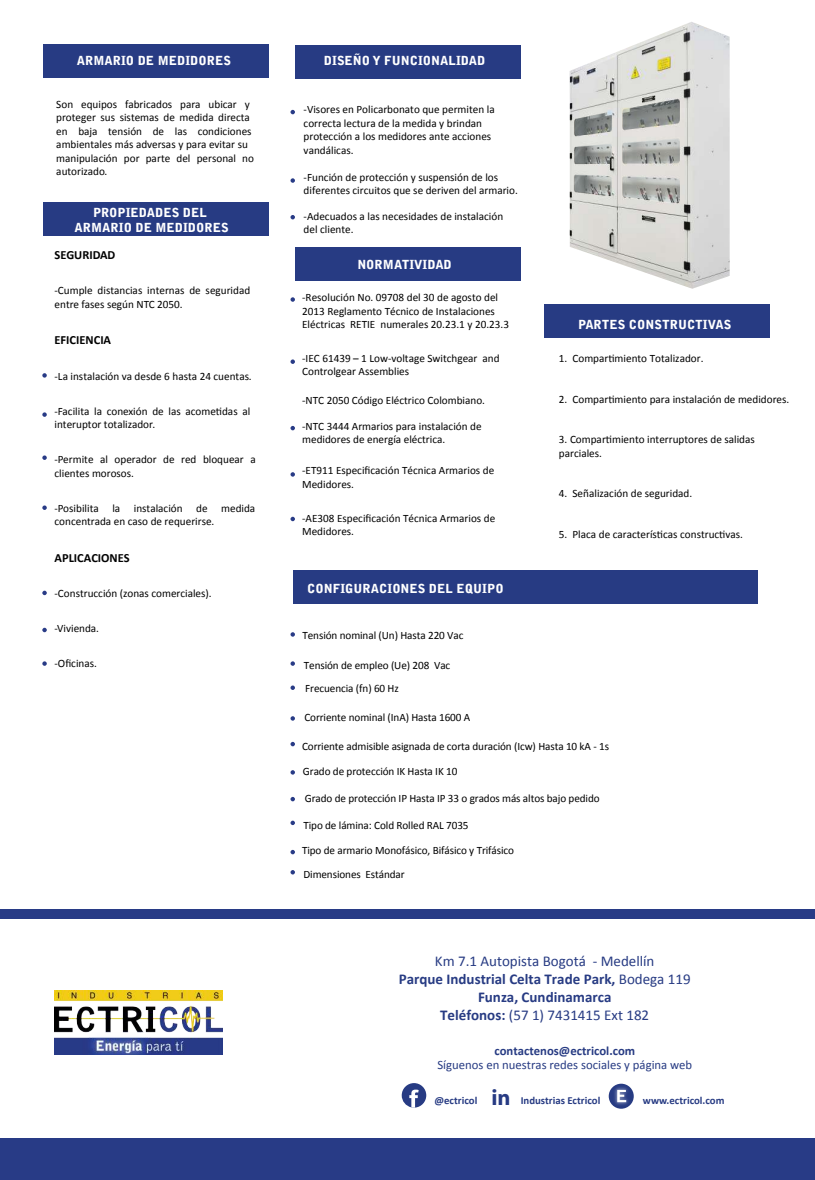
<style>
.page{position:relative;width:815px;height:1180px;background:#fff}
.page>*{position:absolute;margin:0;border:0;box-sizing:border-box;transform-origin:0 0}
.t1{font:700 15px/18px "Calibri";color:#273b83;text-align:center}
.t2{font:12.75px "Calibri";color:#273b83}
.t3{font:700 12.75px "Calibri";color:#273b83}
.t4{font:900 12.5px/15px "Bell Gothic Std";color:#fff;text-align:center}
.t5{font:700 12.5px "Calibri";color:#000}
.t6{font:11.25px/13.5px "Calibri";color:#000}
.t7{font:700 10.75px "Calibri";color:#273b83}
.s1{font-weight:400}
.s2{font-family:"Myriad";font-size:22.25px}
</style>
<div class="page">
<div style="left:43px;top:44px;width:226px;height:34px;background:#273b83"></div>
<div style="left:295px;top:45px;width:225px;height:34px;background:#273b83"></div>
<div style="left:295px;top:247px;width:225px;height:34px;background:#273b83"></div>
<div style="left:545px;top:304px;width:225px;height:34px;background:#273b83"></div>
<div style="left:293px;top:570px;width:464px;height:34px;background:#273b83"></div>
<div style="left:43px;top:202px;width:226px;height:34px;background:#273b83"></div>
<div style="left:0;top:1138px;width:815px;height:41px;background:#283b86"></div>
<div style="left:0;top:909px;width:815px;height:10px;background:#283b86"></div>
<svg style="left:402px;top:1083px;width:24px;height:24px"></svg>
<img style="left:608px;top:1083px;width:26px;height:26px">
<svg style="left:617px;top:1089px;width:9px;height:13px"></svg>
<img style="left:55px;top:990px;width:168px;height:64px">
<svg style="left:42px;top:373px;width:5px;height:4px"></svg>
<svg style="left:42px;top:412px;width:5px;height:5px"></svg>
<svg style="left:42px;top:455px;width:5px;height:5px"></svg>
<svg style="left:42px;top:505px;width:5px;height:5px"></svg>
<svg style="left:42px;top:590px;width:5px;height:5px"></svg>
<svg style="left:42px;top:627px;width:5px;height:5px"></svg>
<svg style="left:42px;top:661px;width:5px;height:5px"></svg>
<svg style="left:291px;top:632px;width:4px;height:4px"></svg>
<svg style="left:291px;top:517px;width:4px;height:4px"></svg>
<svg style="left:291px;top:472px;width:4px;height:4px"></svg>
<svg style="left:291px;top:426px;width:4px;height:4px"></svg>
<svg style="left:291px;top:359px;width:4px;height:5px"></svg>
<svg style="left:291px;top:297px;width:4px;height:5px"></svg>
<svg style="left:291px;top:215px;width:4px;height:4px"></svg>
<svg style="left:291px;top:178px;width:4px;height:5px"></svg>
<svg style="left:291px;top:110px;width:4px;height:4px"></svg>
<svg style="left:291px;top:661px;width:4px;height:5px"></svg>
<svg style="left:291px;top:685px;width:4px;height:5px"></svg>
<svg style="left:291px;top:716px;width:4px;height:4px"></svg>
<svg style="left:291px;top:742px;width:4px;height:4px"></svg>
<svg style="left:291px;top:770px;width:4px;height:4px"></svg>
<svg style="left:291px;top:797px;width:4px;height:4px"></svg>
<svg style="left:291px;top:820px;width:4px;height:5px"></svg>
<svg style="left:291px;top:870px;width:4px;height:4px"></svg>
<svg style="left:291px;top:849px;width:4px;height:5px"></svg>
<img style="left:570px;top:22px;width:160px;height:267px">
<svg style="left:623px;top:139px;width:57px;height:24px"></svg>
<svg style="left:623px;top:99px;width:57px;height:31px;background:#989a97"></svg>
<svg style="left:575px;top:112px;width:37px;height:24px"></svg>
<svg style="left:575px;top:144px;width:37px;height:20px"></svg>
<svg style="left:623px;top:176px;width:57px;height:27px;background:#b2b3af"></svg>
<svg style="left:575px;top:175px;width:37px;height:21px"></svg>
<p class="t4" style="left:77px;top:53px;width:156px">ARMARIO DE MEDIDORES</p>
<p class="t6" style="left:56px;top:97px;width:199px">Son equipos fabricados para ubicar y proteger sus sistemas de medida directa en baja tensión de las condiciones ambientales más adversas y para evitar su manipulación por parte del personal no autorizado.</p>
<p class="t4" style="left:75px;top:205px;width:156px">PROPIEDADES DEL<br>ARMARIO DE MEDIDORES</p>
<p class="t5" style="left:55px;top:247px;width:62px">SEGURIDAD</p>
<p class="t6" style="left:55px;top:284px;width:197px">-Cumple distancias internas de seguridad entre fases según NTC 2050.</p>
<p class="t5" style="left:55px;top:332px;width:58px">EFICIENCIA</p>
<p class="t6" style="left:55px;top:369px;width:199px">-La instalación va desde 6 hasta 24 cuentas.</p>
<p class="t6" style="left:55px;top:404px;width:197px">-Facilita la conexión de las acometidas al interuptor totalizador.</p>
<p class="t6" style="left:55px;top:453px;width:203px">-Permite al operador de red bloquear a clientes morosos.</p>
<p class="t6" style="left:55px;top:501px;width:202px">-Posibilita la instalación de medida concentrada en caso de requerirse.</p>
<p class="t5" style="left:55px;top:550px;width:77px">APLICACIONES</p>
<p class="t6" style="left:55px;top:586px;width:159px">-Construcción (zonas comerciales).</p>
<p class="t6" style="left:55px;top:621px;width:46px">-Vivienda.</p>
<p class="t6" style="left:55px;top:657px;width:44px">-Oficinas.</p>
<p class="t4" style="left:324px;top:53px;width:163px">DISEÑO Y FUNCIONALIDAD</p>
<p class="t6" style="left:304px;top:103px;width:193px">-Visores en Policarbonato que permiten la correcta lectura de la medida y brindan protección a los medidores ante acciones vandálicas.</p>
<p class="t6" style="left:304px;top:170px;width:216px">-Función de protección y suspensión de los diferentes circuitos que se deriven del armario.</p>
<p class="t6" style="left:304px;top:209px;width:201px">-Adecuados a las necesidades de instalación del cliente.</p>
<p class="t4" style="left:357px;top:257px;width:96px">NORMATIVIDAD</p>
<p class="t6" style="left:302px;top:291px;width:208px">-Resolución No. 09708 del 30 de agosto del<br>2013 Reglamento Técnico de Instalaciones<br>Eléctricas RETIE numerales 20.23.1 y 20.23.3</p>
<p class="t6" style="left:302px;top:351px;width:199px">-IEC 61439 – 1 Low-voltage Switchgear and<br>Controlgear Assemblies</p>
<p class="t6" style="left:302px;top:393px;width:184px">-NTC 2050 Código Eléctrico Colombiano.</p>
<p class="t6" style="left:302px;top:419px;width:181px">-NTC 3444 Armarios para instalación de medidores de energía eléctrica.</p>
<p class="t6" style="left:302px;top:464px;width:194px">-ET911 Especificación Técnica Armarios de<br>Medidores.</p>
<p class="t6" style="left:302px;top:511px;width:195px">-AE308 Especificación Técnica Armarios de<br>Medidores.</p>
<p class="t4" style="left:307px;top:581px;width:198px">CONFIGURACIONES DEL EQUIPO</p>
<p class="t4" style="left:578px;top:317px;width:155px">PARTES CONSTRUCTIVAS</p>
<p class="t6" style="left:559px;top:352px;width:146px">1. Compartimiento Totalizador.</p>
<p class="t6" style="left:559px;top:392px;width:232px">2. Compartimiento para instalación de medidores.</p>
<p class="t6" style="left:559px;top:433px;width:197px">3. Compartimiento interruptores de salidas parciales.</p>
<p class="t6" style="left:559px;top:486px;width:135px">4. Señalización de seguridad.</p>
<p class="t6" style="left:559px;top:527px;width:186px">5. Placa de características constructivas.</p>
<p class="t6" style="left:303px;top:629px;width:162px">Tensión nominal (Un) Hasta 220 Vac</p>
<p class="t6" style="left:304px;top:653px;width:148px;line-height:23.9px">Tensión de empleo (Ue) 208 Vac<br>Frecuencia (fn) 60 Hz</p>
<p class="t6" style="left:304px;top:710px;width:167px">Corriente nominal (InA) Hasta 1600 A</p>
<p class="t6" style="left:302px;top:733px;width:309px;line-height:24.8px">Corriente admisible asignada de corta duración (Icw) Hasta 10 kA - 1s<br>Grado de protección IK Hasta IK 10</p>
<p class="t6" style="left:305px;top:791px;width:296px">Grado de protección IP Hasta IP 33 o grados más altos bajo pedido</p>
<p class="t6" style="left:303px;top:818px;width:167px">Tipo de lámina: Cold Rolled RAL 7035</p>
<p class="t6" style="left:302px;top:839px;width:214px;line-height:23.2px">Tipo de armario Monofásico, Bifásico y Trifásico<br>Dimensiones Estándar</p>
<h1 class="t1" style="left:399px;top:952px;width:293px"><span class="s1">Km 7.1 Autopista Bogotá - Medellín<br></span>Parque Industrial Celta Trade Park, <span class="s1">Bodega 119<br></span>Funza, Cundinamarca<br>Teléfonos: <span class="s1">(57 1) 7431415 Ext 182</span></h1>
<p class="t3" style="left:494px;top:1042px;width:142px">contactenos@ectricol.com</p>
<p class="t2" style="left:437px;top:1056px;width:256px">Síguenos en nuestras redes sociales y página web</p>
<p class="t7" style="left:435px;top:1093px;width:167px">@ectricol <span class="s2">in</span> Industrias Ectricol</p>
<p class="t7" style="left:643px;top:1093px;width:83px">www.ectricol.com</p>
</div>
